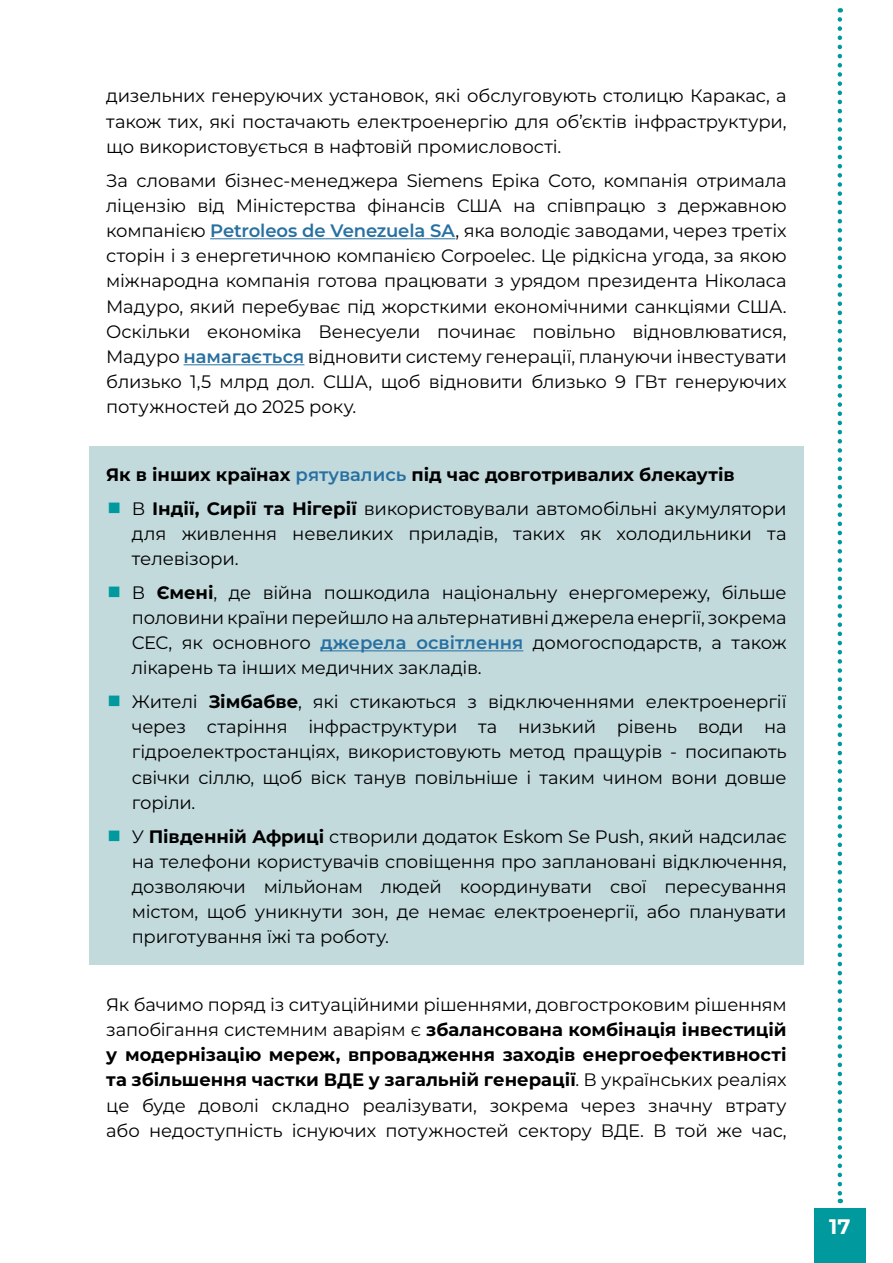
<style>
.page{position:relative;width:893px;height:1263px;background:#fff}
.page>*{position:absolute;margin:0;border:0;box-sizing:border-box;transform-origin:0 0}
.t1{font:700 21px "Montserrat";color:#fff}
.t2{font:18px/25.2px "Montserrat";letter-spacing:-.01em;color:#000;text-align:justify}
.t3{font:700 18px "Montserrat";color:#000}
.s1{font-weight:600;color:#2770a1}
.s2{font-weight:800;font-size:27px;color:#00999e}
.s3{font-weight:700}
</style>
<div class="page">
<svg style="left:838px;top:19px;width:4px;height:1184px"></svg>
<div style="left:814px;top:1208px;width:51px;height:55px;background:#00999e"></div>
<hr style="left:210px;top:238px;width:245px;height:1px;background:#2770a1">
<hr style="left:184px;top:364px;width:120px;height:1px;background:#2770a1">
<div style="left:89px;top:446px;width:715px;height:56px;background:#c3dadd"></div>
<div style="left:89px;top:480px;width:715px;height:106px;background:#c3dadd"></div>
<div style="left:89px;top:564px;width:715px;height:132px;background:#c3dadd"></div>
<hr style="left:320px;top:650px;width:203px;height:1px;background:#2770a1">
<div style="left:89px;top:673px;width:715px;height:157px;background:#c3dadd"></div>
<div style="left:89px;top:808px;width:715px;height:157px;background:#c3dadd"></div>
<p class="t2" style="left:106px;top:83px;width:682px">дизельних генеруючих установок, які обслуговують столицю Каракас, а також тих, які постачають електроенергію для об’єктів інфраструктури, що використовується в нафтовій промисловості.</p>
<p class="t2" style="left:106px;top:167px;width:682px">За словами бізнес-менеджера Siemens Еріка Сото, компанія отримала ліцензію від Міністерства фінансів США на співпрацю з державною компанією <span class="s1">Petroleos de Venezuela SA</span>, яка володіє заводами, через третіх сторін і з енергетичною компанією Corpoelec. Це рідкісна угода, за якою міжнародна компанія готова працювати з урядом президента Ніколаса Мадуро, який перебуває під жорсткими економічними санкціями США.<br>Оскільки економіка Венесуели починає повільно відновлюватися, Мадуро <span class="s1">намагається</span> відновити систему генерації, плануючи інвестувати близько 1,5 млрд дол. США, щоб відновити близько 9 ГВт генеруючих потужностей до 2025 року.</p>
<p class="t3" style="left:106px;top:462px;width:630px">Як в інших країнах <span class="s1">рятувались</span> під час довготривалих блекаутів</p>
<p class="t2" style="left:132px;top:495px;width:656px;text-indent:-26px"><span class="s2">■</span> В <span class="s3">Індії, Сирії та Нігерії</span> використовували автомобільні акумулятори для живлення невеликих приладів, таких як холодильники та телевізори.</p>
<p class="t2" style="left:132px;top:579px;width:656px;text-indent:-26px"><span class="s2">■</span> В <span class="s3">Ємені</span>, де війна пошкодила національну енергомережу, більше половини країни перейшло на альтернативні джерела енергії, зокрема СЕС, як основного <span class="s1">джерела освітлення</span> домогосподарств, а також лікарень та інших медичних закладів.</p>
<p class="t2" style="left:132px;top:688px;width:656px;text-indent:-26px"><span class="s2">■</span> Жителі <span class="s3">Зімбабве</span>, які стикаються з відключеннями електроенергії через старіння інфраструктури та низький рівень води на гідроелектростанціях, використовують метод пращурів - посипають свічки сіллю, щоб віск танув повільніше і таким чином вони довше горіли.</p>
<p class="t2" style="left:132px;top:823px;width:656px;text-indent:-26px"><span class="s2">■</span> У <span class="s3">Південній Африці</span> створили додаток Eskom Se Push, який надсилає на телефони користувачів сповіщення про заплановані відключення, дозволяючи мільйонам людей координувати свої пересування містом, щоб уникнути зон, де немає електроенергії, або планувати приготування їжі та роботу.</p>
<p class="t2" style="left:106px;top:991px;width:682px">Як бачимо поряд із ситуаційними рішеннями, довгостроковим рішенням запобігання системним аваріям є <span class="s3">збалансована комбінація інвестицій у модернізацію мереж, впровадження заходів енергоефективності та збільшення частки ВДЕ у загальній генерації</span>. В українських реаліях це буде доволі складно реалізувати, зокрема через значну втрату або недоступність існуючих потужностей сектору ВДЕ. В той же час,</p>
<p class="t1" style="left:829px;top:1212px;width:23px">17</p>
</div>
